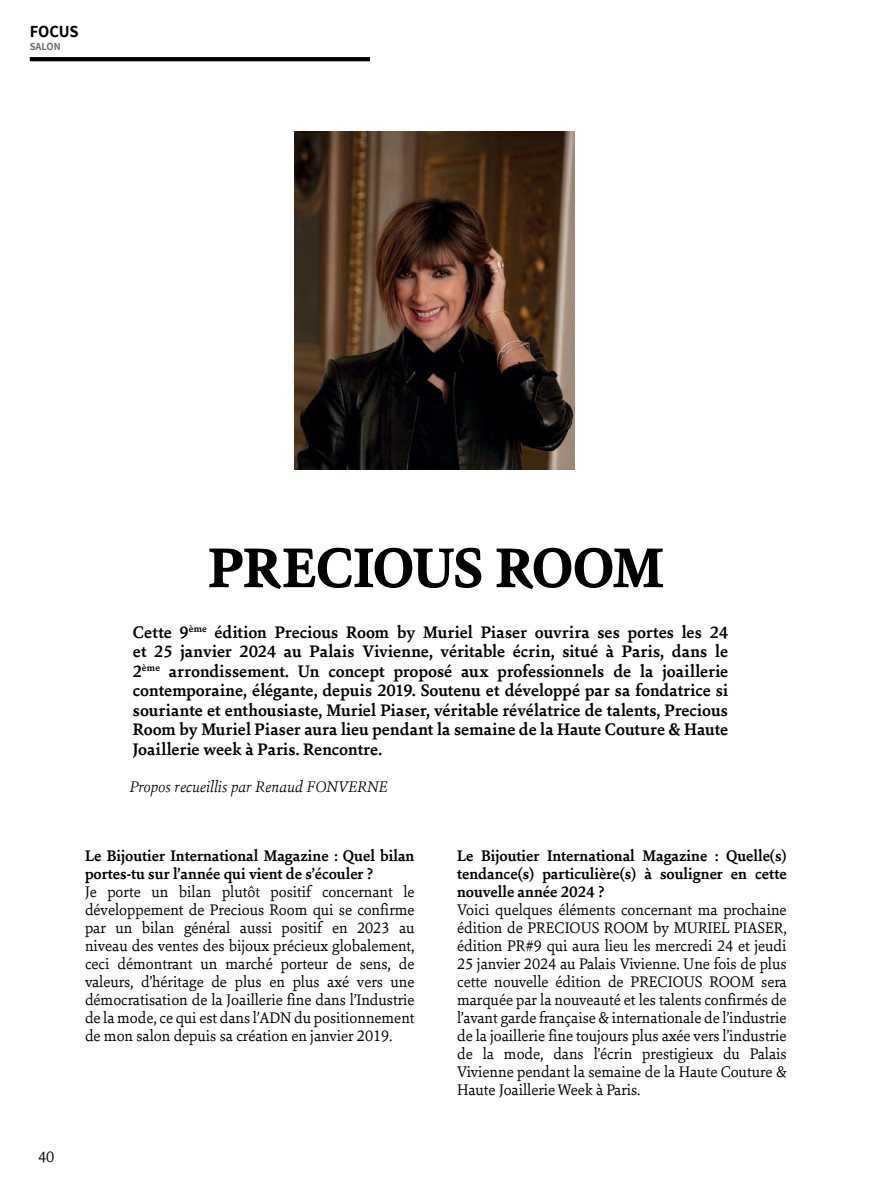
<style>
.page{position:relative;width:893px;height:1191px;background:#fff}
.page>*{position:absolute;margin:0;border:0;box-sizing:border-box;transform-origin:0 0}
.t1{font:800 60px "Sina Nova W01";letter-spacing:-.025em;color:#000}
.t2{font:700 18px/19.4px "Sina Nova W01";letter-spacing:-.005em;color:#000;text-align:justify}
.t3{font:16.5px/18px "Sina Nova W01";letter-spacing:-.005em;color:#000;text-align:justify}
.t4{font:700 16.5px/18px "Sina Nova W01";letter-spacing:-.005em;color:#000}
.t5{font:italic 300 16.5px "Sina Nova W01";color:#000}
.t6{font:700 16.5px "Assistant";letter-spacing:-.01em;color:#000}
.t7{font:700 10.5px "Assistant";color:#6d6e71}
</style>
<div class="page">
<hr style="left:30px;top:57px;width:340px;height:4px;background:#000">
<img style="left:294px;top:131px;width:281px;height:339px">
<p class="t6" style="left:30px;top:21px;width:50px">FOCUS</p>
<p class="t7" style="left:30px;top:39px;width:32px">SALON</p>
<h1 class="t1" style="left:208px;top:535px;width:457px">PRECIOUS ROOM</h1>
<p class="t2" style="left:133px;top:623px;width:597px">Cette 9<sup>ème</sup> édition Precious Room by Muriel Piaser ouvrira ses portes les 24 et 25 janvier 2024 au Palais Vivienne, véritable écrin, situé à Paris, dans le 2<sup>ème</sup> arrondissement. Un concept proposé aux professionnels de la joaillerie contemporaine, élégante, depuis 2019. Soutenu et développé par sa fondatrice si souriante et enthousiaste, Muriel Piaser, véritable révélatrice de talents, Precious Room by Muriel Piaser aura lieu pendant la semaine de la Haute Couture &amp; Haute Joaillerie week à Paris. Rencontre.</p>
<p class="t5" style="left:130px;top:778px;width:260px">Propos recueillis par Renaud FONVERNE</p>
<p class="t4" style="left:85px;top:846px;width:331px">Le Bijoutier International Magazine : Quel bilan portes-tu sur l’année qui vient de s’écouler ?</p>
<p class="t3" style="left:85px;top:882px;width:331px">Je porte un bilan plutôt positif concernant le développement de Precious Room qui se confirme par un bilan général aussi positif en 2023 au niveau des ventes des bijoux précieux globalement, ceci démontrant un marché porteur de sens, de valeurs, d’héritage de plus en plus axé vers une démocratisation de la Joaillerie fine dans l’Industrie de la mode, ce qui est dans l’ADN du positionnement de mon salon depuis sa création en janvier 2019.</p>
<p class="t3" style="left:38px;top:1148px;width:18px">40</p>
<p class="t4" style="left:457px;top:846px;width:331px;text-align:justify">Le Bijoutier International Magazine : Quelle(s) tendance(s) particulière(s) à souligner en cette nouvelle année 2024 ?</p>
<p class="t3" style="left:457px;top:900px;width:331px">Voici quelques éléments concernant ma prochaine édition de PRECIOUS ROOM by MURIEL PIASER, édition PR#9 qui aura lieu les mercredi 24 et jeudi 25 janvier 2024 au Palais Vivienne. Une fois de plus cette nouvelle édition de PRECIOUS ROOM sera marquée par la nouveauté et les talents confirmés de l’avant garde française &amp; internationale de l’industrie de la joaillerie fine toujours plus axée vers l’industrie de la mode, dans l’écrin prestigieux du Palais Vivienne pendant la semaine de la Haute Couture &amp; Haute Joaillerie Week à Paris.</p>
</div>
